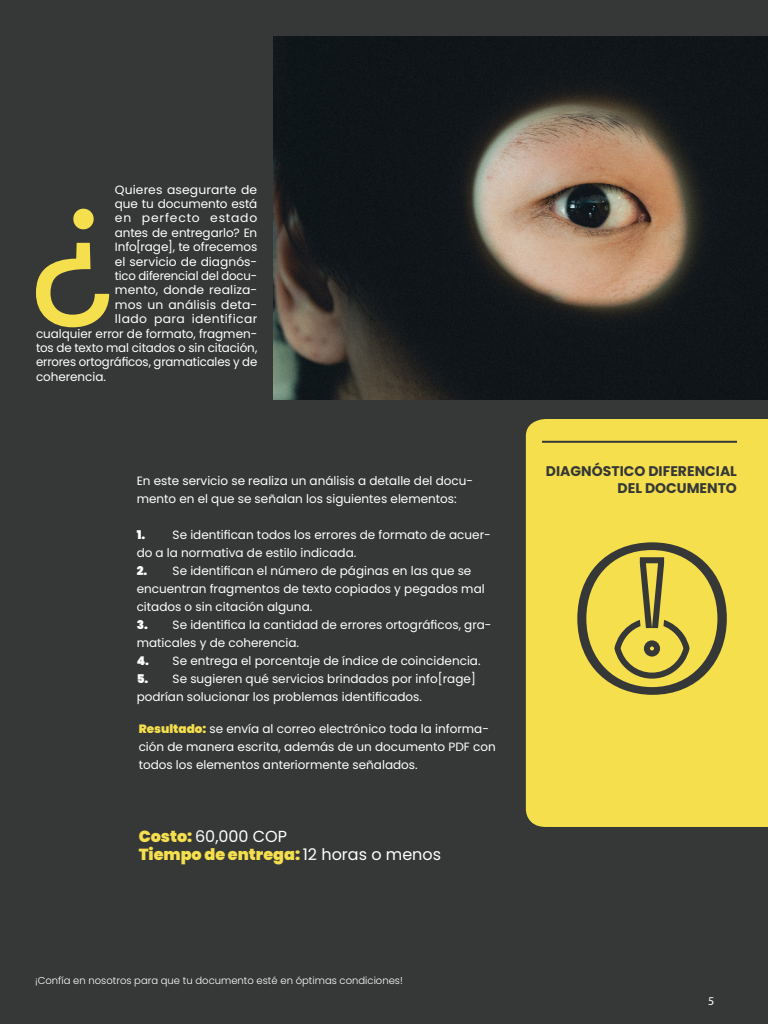
<style>
.page{position:relative;width:768px;height:1024px;background:#363838}
.page>*{position:absolute;margin:0;border:0;box-sizing:border-box;transform-origin:0 0}
.Texto_independiente{font:166.7px "Poppins";color:#f5df4d}
.Cabecera_-_Centrar{font:900 16px "Poppins";color:#f5df4d}
.Cabecera_-_Centrar-2{font:16px "Poppins";color:#fff}
.Encabezado_del_cuadr{font:700 14px/16.8px "Poppins";color:#363838;text-align:right}
.Cabecera_-_Centrar-3{font:12px/18px "Poppins";color:#fff}
.Texto_independiente-2{font:12px "Poppins";letter-spacing:-.005em;color:#fff}
.Texto_independiente-3{font:12px "Poppins";letter-spacing:.015em;color:#fff}
.Texto_independiente-4{font:12px "Poppins";letter-spacing:.03em;color:#fff}
.Texto_independiente-5{font:12px "Poppins";letter-spacing:.065em;color:#fff}
.t1{font:12px "Myriad Pro";color:#fff}
.Cabecera_-_Centrar-4{font:300 10px "Poppins";color:#fff}
.s1{font-weight:900}
.s2{font-weight:900;color:#f5df4d}
.s3{font-weight:400;color:#fff}
</style>
<div class="page">
<img style="left:273px;top:36px;width:495px;height:364px">
<div style="left:526px;top:419px;width:242px;height:408px;background:#f5df4d"></div>
<hr style="left:542px;top:441px;width:195px;height:2px;background:#363838">
<svg style="left:577px;top:542px;width:150px;height:153px"></svg>
<p class="Texto_independiente-2" style="left:115px;top:182px;width:144px">Quieres asegurarte de</p>
<p class="Texto_independiente-2" style="left:115px;top:197px;width:144px">que tu documento está</p>
<p class="Texto_independiente-5" style="left:115px;top:211px;width:144px">en perfecto estado</p>
<p class="Texto_independiente-2" style="left:115px;top:226px;width:144px">antes de entregarlo? En</p>
<p class="Texto_independiente-2" style="left:115px;top:240px;width:144px">Info[rage], te ofrecemos</p>
<p class="Texto_independiente-2" style="left:115px;top:254px;width:144px">el servicio de diagnós-</p>
<p class="Texto_independiente-2" style="left:115px;top:269px;width:144px">tico diferencial del docu-</p>
<p class="Texto_independiente-3" style="left:115px;top:283px;width:144px">mento, donde realiza-</p>
<p class="Texto_independiente-3" style="left:115px;top:298px;width:144px">mos un análisis deta-</p>
<p class="Texto_independiente-4" style="left:115px;top:312px;width:144px">llado para identificar</p>
<p class="Texto_independiente-2" style="left:36px;top:326px;width:223px">cualquier error de formato, fragmen-</p>
<p class="Texto_independiente-2" style="left:36px;top:341px;width:223px">tos de texto mal citados o sin citación,</p>
<p class="Texto_independiente-2" style="left:36px;top:355px;width:223px">errores ortográficos, gramaticales y de</p>
<p class="Texto_independiente-2" style="left:36px;top:370px;width:72px">coherencia.</p>
<p class="Texto_independiente" style="left:28px;top:146px;width:88px">¿</p>
<p class="Cabecera_-_Centrar-3" style="left:137px;top:472px;width:338px">En este servicio se realiza un análisis a detalle del docu&shy;mento en el que se señalan los siguientes elementos:</p>
<p class="Cabecera_-_Centrar-3" style="left:137px;top:526px;width:356px"><span class="s1">1.</span> Se identifican todos los errores de formato de acuer&shy;do a la normativa de estilo indicada.</p>
<p class="Cabecera_-_Centrar-3" style="left:137px;top:562px;width:350px"><span class="s1">2.</span> Se identifican el número de páginas en las que se encuentran fragmentos de texto copiados y pegados mal citados o sin citación alguna.</p>
<p class="Cabecera_-_Centrar-3" style="left:137px;top:616px;width:356px"><span class="s1">3.</span> Se identifica la cantidad de errores ortográficos, gra&shy;maticales y de coherencia.</p>
<p class="Cabecera_-_Centrar-3" style="left:137px;top:652px;width:345px"><span class="s1">4.</span> Se entrega el porcentaje de índice de coincidencia.</p>
<p class="Cabecera_-_Centrar-3" style="left:137px;top:670px;width:341px"><span class="s1">5.</span> Se sugieren qué servicios brindados por info[rage] podrían solucionar los problemas identificados.</p>
<p class="Cabecera_-_Centrar-3" style="left:139px;top:719px;width:359px"><span class="s2">Resultado:</span> se envía al correo electrónico toda la informa&shy;ción de manera escrita, además de un documento PDF con todos los elementos anteriormente señalados.</p>
<p class="Cabecera_-_Centrar-2" style="left:139px;top:827px;width:150px"><span class="s2">Costo:</span> 60,000 COP</p>
<p class="Cabecera_-_Centrar" style="left:139px;top:845px;width:304px">Tiempo de entrega: <span class="s3">12 horas o menos</span></p>
<p class="Cabecera_-_Centrar-4" style="left:35px;top:975px;width:369px">¡Confía en nosotros para que tu documento esté en óptimas condiciones!</p>
<p class="Encabezado_del_cuadr" style="left:546px;top:463px;width:193px">DIAGNÓSTICO DIFERENCIAL<br>DEL DOCUMENTO</p>
<p class="t1" style="left:708px;top:993px;width:8px">5</p>
</div>
